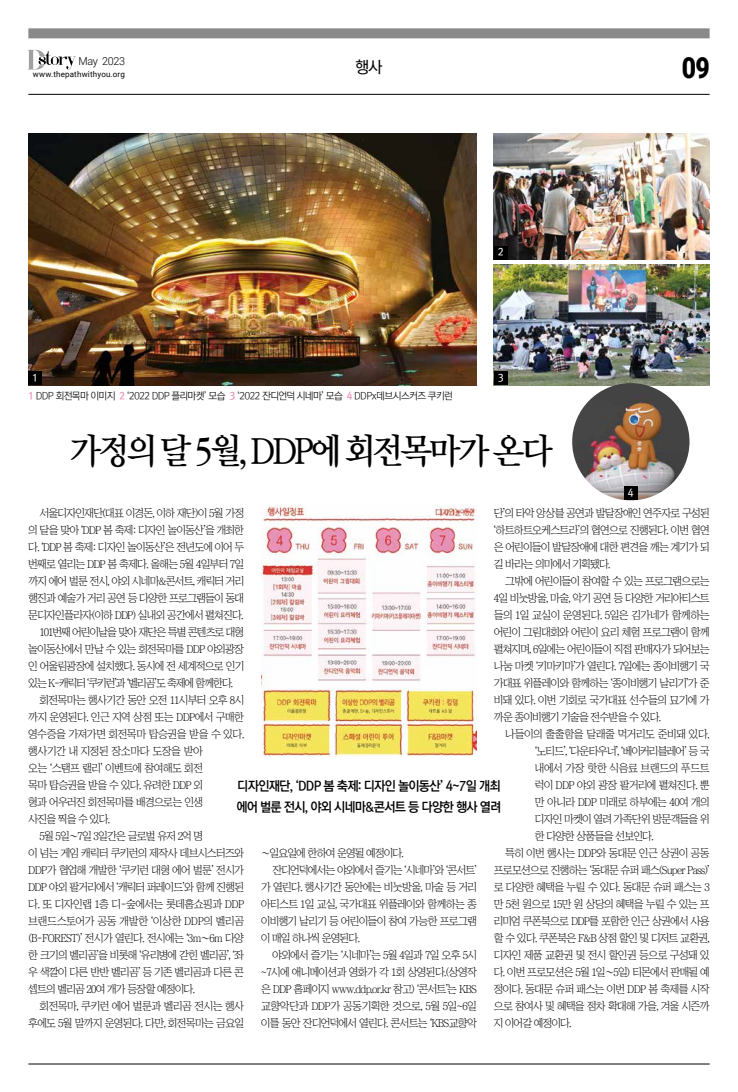
<style>
.page{position:relative;width:738px;height:1092px;background:#fff}
.page>*{position:absolute;margin:0;border:0;box-sizing:border-box;transform-origin:0 0}
.t1{font:35px "Rix M Mj B";letter-spacing:-.07em;color:#000}
.t2{font:900 29.1px "Roboto";color:#000;scale:.85 1}
.t3{font:16px "Rix M Go M";color:#000}
.t4{font:13px/21px "Rix M Go B";letter-spacing:-.06em;color:#000;scale:.96 1}
.t5{font:11px/17px "Chosunilbo NM";letter-spacing:-.07em;color:#000;text-align:justify}
.t6{font:11px "Chosunilbo NM";letter-spacing:-.09em;color:#000}
.t7{font:11px "Chosunilbo NM";letter-spacing:-.04em;color:#000}
.t8{font:11px "Chosunilbo NM";letter-spacing:-.035em;color:#000}
.t9{font:11px "Chosunilbo NM";letter-spacing:-.1em;color:#000}
.t10{font:11px "Chosunilbo NM";letter-spacing:-.05em;color:#000}
.t11{font:11px "Chosunilbo NM";letter-spacing:-.095em;color:#000}
.t12{font:300 11px "Roboto";letter-spacing:-.035em;color:#000}
.t13{font:10px "Rix M Go L";letter-spacing:-.07em;color:#000}
.t14{font:10px "Rix M Go SB";color:#fff}
.t15{font:8px "Roboto";letter-spacing:.02em;color:#000}
.s1{font-family:"Rix M Go B";color:#e893b9}
</style>
<div class="page">
<svg style="left:28px;top:50px;width:48px;height:20px"></svg>
<hr style="left:28px;top:1063px;width:681px;height:1px;background:#000">
<div style="left:28px;top:28px;width:681px;height:10px;background:#898989"></div>
<hr style="left:28px;top:94px;width:681px;height:1px;background:#000">
<img style="left:493px;top:133px;width:216px;height:126px">
<img style="left:493px;top:264px;width:216px;height:121px">
<img style="left:261px;top:506px;width:215px;height:250px">
<div style="left:493px;top:371px;width:14px;height:14px;background:#000"></div>
<img style="left:571px;top:383px;width:118px;height:117px;border-radius:59px">
<div style="left:623px;top:486px;width:14px;height:14px;background:#000"></div>
<img style="left:28px;top:133px;width:448px;height:252px">
<div style="left:28px;top:371px;width:14px;height:14px;background:#000"></div>
<div style="left:493px;top:245px;width:14px;height:14px;background:#000"></div>
<p class="t12" style="left:79px;top:54px;width:48px">May 2023</p>
<p class="t15" style="left:33px;top:69px;width:94px">www.thepathwithyou.org</p>
<p class="t14" style="left:32px;top:372px;width:7px">1</p>
<h3 class="t3" style="left:355px;top:58px;width:29px">행사</h3>
<h2 class="t2" style="left:681px;top:47px;width:34px">09</h2>
<p class="t14" style="left:497px;top:246px;width:7px">2</p>
<p class="t14" style="left:497px;top:371px;width:7px">3</p>
<p class="t13" style="left:28px;top:389px;width:426px"><span class="s1">1</span> DDP 회전목마 이미지 <span class="s1">2</span> ‘2022 DDP 플리마켓’ 모습 <span class="s1">3</span> ‘2022 잔디언덕 시네마’ 모습 <span class="s1">4</span> DDPx데브시스커즈 쿠키런</p>
<h1 class="t1" style="left:70px;top:430px;width:484px">가정의 달 5월, DDP에 회전목마가 온다</h1>
<p class="t6" style="left:40px;top:507px;width:206px">서울디자인재단(대표 이경돈, 이하 재단)이 5월 가정</p>
<p class="t5" style="left:28px;top:521px;width:217px">의 달을 맞아 ‘DDP 봄 축제: 디자인 놀이동산’을 개최한</p>
<p class="t5" style="left:28px;top:538px;width:217px">다. ‘DDP 봄 축제: 디자인 놀이동산’은 전년도에 이어 두</p>
<p class="t5" style="left:28px;top:555px;width:217px">번째로 열리는 DDP 봄 축제다. 올해는 5월 4일부터 7일</p>
<p class="t6" style="left:28px;top:575px;width:217px">까지 에어 벌룬 전시, 야외 시네마&amp;콘서트, 캐릭터 거리</p>
<p class="t5" style="left:28px;top:589px;width:217px">행진과 예술가 거리 공연 등 다양한 프로그램들이 동대</p>
<p class="t5" style="left:28px;top:606px;width:216px">문디자인플라자(이하 DDP) 실내외 공간에서 펼쳐진다.</p>
<p class="t11" style="left:39px;top:626px;width:206px">101번째 어린이날을 맞아 재단은 특별 콘텐츠로 대형</p>
<p class="t5" style="left:28px;top:640px;width:217px">놀이동산에서 만날 수 있는 회전목마를 DDP 야외광장</p>
<p class="t5" style="left:28px;top:657px;width:218px">인 어울림광장에 설치했다. 동시에 전 세계적으로 인기</p>
<p class="t9" style="left:28px;top:677px;width:206px">있는 K-캐릭터 ‘쿠키런’과 ‘벨리곰’도 축제에 함께한다.</p>
<p class="t5" style="left:40px;top:691px;width:206px">회전목마는 행사기간 동안 오전 11시부터 오후 8시</p>
<p class="t5" style="left:28px;top:708px;width:217px">까지 운영된다. 인근 지역 상점 또는 DDP에서 구매한</p>
<p class="t7" style="left:28px;top:728px;width:217px">영수증을 가져가면 회전목마 탑승권을 받을 수 있다.</p>
<p class="t8" style="left:28px;top:745px;width:176px">행사기간 내 지정된 장소마다 도장을 받아</p>
<p class="t5" style="left:28px;top:759px;width:176px">오는 ‘스탬프 랠리’ 이벤트에 참여해도 회전</p>
<p class="t5" style="left:28px;top:776px;width:176px">목마 탑승권을 받을 수 있다. 유려한 DDP 외</p>
<p class="t5" style="left:28px;top:793px;width:176px">형과 어우러진 회전목마를 배경으로는 인생</p>
<p class="t5" style="left:28px;top:810px;width:83px">사진을 찍을 수 있다.</p>
<p class="t5" style="left:40px;top:827px;width:165px">5월 5일〜7일 3일간은 글로벌 유저 2억 명</p>
<p class="t5" style="left:28px;top:844px;width:217px">이 넘는 게임 캐릭터 쿠키런의 제작사 데브시스터즈와</p>
<p class="t5" style="left:28px;top:861px;width:217px">DDP가 협업해 개발한 ‘쿠키런 대형 에어 벌룬’ 전시가</p>
<p class="t5" style="left:28px;top:878px;width:217px">DDP 야외 팔거리에서 ‘캐릭터 퍼레이드’와 함께 진행된</p>
<p class="t10" style="left:28px;top:898px;width:217px">다. 또 디자인랩 1층 디-숲에서는 롯데홈쇼핑과 DDP</p>
<p class="t8" style="left:28px;top:915px;width:217px">브랜드스토어가 공동 개발한 ‘이상한 DDP의 벨리곰</p>
<p class="t5" style="left:28px;top:929px;width:217px">(B-FOREST)’ 전시가 열린다. 전시에는 ‘3m〜6m 다양</p>
<p class="t5" style="left:28px;top:946px;width:217px">한 크기의 벨리곰’을 비롯해 ‘유리병에 갇힌 벨리곰’, ‘좌</p>
<p class="t5" style="left:28px;top:963px;width:217px">우 색깔이 다른 반반 벨리곰’ 등 기존 벨리곰과 다른 콘</p>
<p class="t5" style="left:28px;top:980px;width:168px">셉트의 벨리곰 20여 개가 등장할 예정이다.</p>
<p class="t5" style="left:40px;top:997px;width:206px">회전목마, 쿠키런 에어 벌룬과 벨리곰 전시는 행사</p>
<p class="t5" style="left:28px;top:1014px;width:217px">후에도 5월 말까지 운영된다. 다만, 회전목마는 금요일</p>
<p class="t14" style="left:627px;top:487px;width:7px">4</p>
<p class="t5" style="left:493px;top:504px;width:218px">단’의 타악 앙상블 공연과 발달장애인 연주자로 구성된 ‘하트하트오케스트라’의 협연으로 진행된다. 이번 협연 은 어린이들이 발달장애에 대한 편견을 깨는 계기가 되 길 바라는 의미에서 기획됐다.</p>
<p class="t5" style="left:493px;top:572px;width:217px;text-indent:11px">그밖에 어린이들이 참여할 수 있는 프로그램으로는 4일 비눗방울, 마술, 악기 공연 등 다양한 거리아티스트 들의 1일 교실이 운영된다. 5일은 김가네가 함께하는 어린이 그림대회와 어린이 요리 체험 프로그램이 함께 펼쳐지며, 6일에는 어린이들이 직접 판매자가 되어보는 나눔 마켓 ‘키마키마’가 열린다. 7일에는 종이비행기 국 가대표 위플레이와 함께하는 ‘종이비행기 날리기’가 준 비돼 있다. 이번 기회로 국가대표 선수들의 묘기에 가 까운 종이비행기 기술을 전수받을 수 있다.</p>
<p class="t7" style="left:504px;top:728px;width:206px">나들이의 출출함을 달래줄 먹거리도 준비돼 있다.</p>
<p class="t5" style="left:534px;top:742px;width:176px">‘노티드’, ‘다운타우너’, ‘베이커리블레어’ 등 국</p>
<p class="t8" style="left:534px;top:762px;width:176px">내에서 가장 핫한 식음료 브랜드의 푸드트</p>
<p class="t5" style="left:534px;top:776px;width:176px">럭이 DDP 야외 광장 팔거리에 펼쳐진다. 뿐</p>
<p class="t5" style="left:534px;top:793px;width:176px">만 아니라 DDP 미래로 하부에는 40여 개의</p>
<p class="t5" style="left:534px;top:810px;width:176px">디자인 마켓이 열려 가족단위 방문객들을 위</p>
<p class="t5" style="left:534px;top:827px;width:120px">한 다양한 상품들을 선보인다.</p>
<p class="t5" style="left:504px;top:844px;width:206px">특히 이번 행사는 DDP와 동대문 인근 상권이 공동</p>
<p class="t5" style="left:493px;top:861px;width:217px">프로모션으로 진행하는 ‘동대문 슈퍼 패스(Super Pass)’</p>
<p class="t5" style="left:493px;top:878px;width:217px">로 다양한 혜택을 누릴 수 있다. 동대문 슈퍼 패스는 3</p>
<p class="t5" style="left:493px;top:895px;width:217px">만 5천 원으로 15만 원 상당의 혜택을 누릴 수 있는 프</p>
<p class="t5" style="left:493px;top:912px;width:217px">리미엄 쿠폰북으로 DDP를 포함한 인근 상권에서 사용</p>
<p class="t5" style="left:493px;top:929px;width:217px">할 수 있다. 쿠폰북은 F&amp;B 상점 할인 및 디저트 교환권,</p>
<p class="t5" style="left:493px;top:946px;width:217px">디자인 제품 교환권 및 전시 할인권 등으로 구성돼 있</p>
<p class="t5" style="left:493px;top:963px;width:217px">다. 이번 프로모션은 5월 1일〜5일) 티몬에서 판매될 예</p>
<p class="t5" style="left:493px;top:980px;width:217px">정이다. 동대문 슈퍼 패스는 이번 DDP 봄 축제를 시작</p>
<p class="t5" style="left:493px;top:997px;width:217px">으로 참여사 및 혜택을 점차 확대해 가을, 겨울 시즌까</p>
<p class="t5" style="left:493px;top:1014px;width:79px">지 이어갈 예정이다.</p>
<p class="t4" style="left:236px;top:776px;width:277px">디자인재단, ‘DDP 봄 축제: 디자인 놀이동산’ 4~7일 개최 에어 벌룬 전시, 야외 시네마&amp;콘서트 등 다양한 행사 열려</p>
<p class="t5" style="left:260px;top:844px;width:144px">〜일요일에 한하여 운영될 예정이다.</p>
<p class="t6" style="left:272px;top:864px;width:206px">잔디언덕에서는 야외에서 즐기는 ‘시네마’와 ‘콘서트’</p>
<p class="t5" style="left:261px;top:878px;width:217px">가 열린다. 행사기간 동안에는 비눗방울, 마술 등 거리</p>
<p class="t5" style="left:261px;top:895px;width:217px">아티스트 1일 교실, 국가대표 위플레이와 함께하는 종</p>
<p class="t5" style="left:261px;top:912px;width:217px">이비행기 날리기 등 어린이들이 참여 가능한 프로그램</p>
<p class="t5" style="left:261px;top:929px;width:100px">이 매일 하나씩 운영된다.</p>
<p class="t5" style="left:272px;top:946px;width:206px">야외에서 즐기는 ‘시네마’는 5월 4일과 7일 오후 5시</p>
<p class="t5" style="left:261px;top:963px;width:217px">~7시에 애니메이션과 영화가 각 1회 상영된다.(상영작</p>
<p class="t5" style="left:261px;top:980px;width:217px">은 DDP 홈페이지 www.ddp.or.kr 참고) ‘콘서트’는 KBS</p>
<p class="t7" style="left:261px;top:1000px;width:217px">교향악단과 DDP가 공동기획한 것으로, 5월 5일~6일</p>
<p class="t5" style="left:261px;top:1014px;width:217px">이틀 동안 잔디언덕에서 열린다. 콘서트는 ‘KBS교향악</p>
</div>
